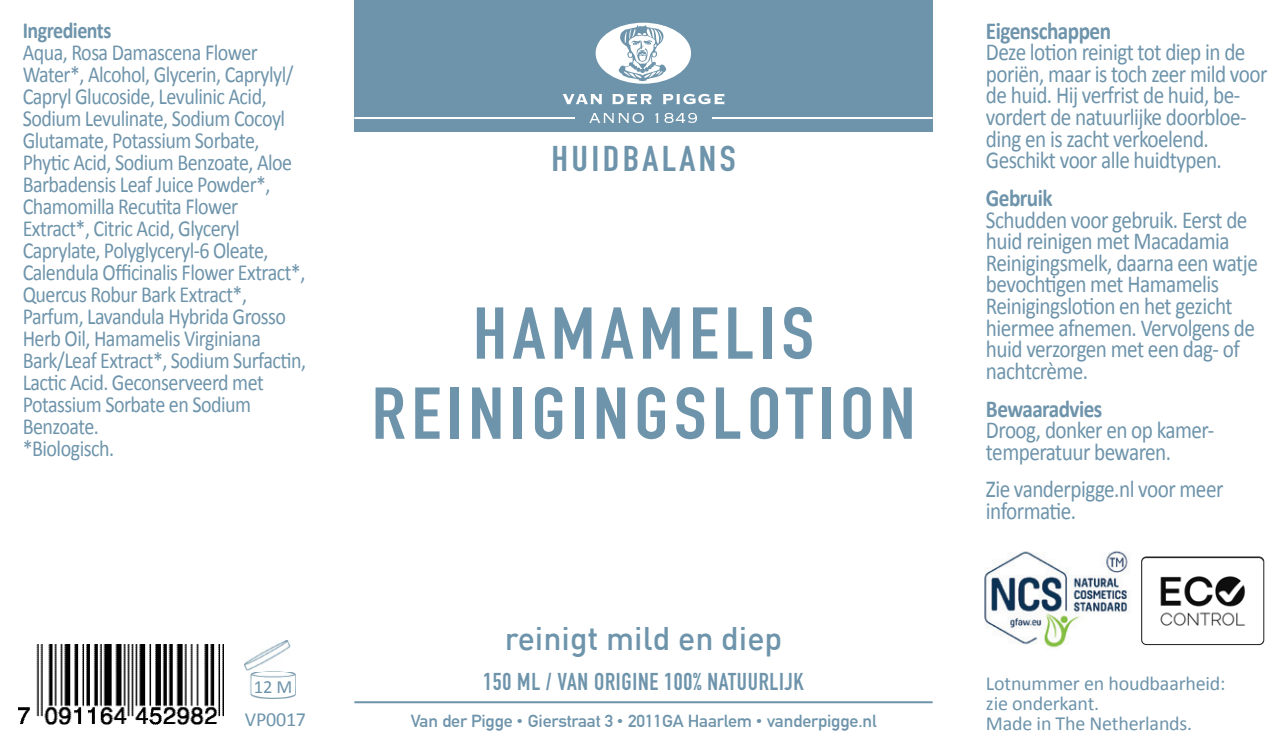
<style>
.page{position:relative;width:1287px;height:749px;background:#fff}
.page>*{position:absolute;margin:0;border:0;box-sizing:border-box;transform-origin:0 0}
.t1{font:700 72px "DIN Condensed";letter-spacing:.07em;color:#6e94ab;scale:1.11 1}
.t2{font:700 35.2px "DIN Condensed";letter-spacing:.085em;color:#6e94ab;scale:1.11 1}
.t3{font:500 32px "DIN";color:#6e94ab}
.t4{font:24.4px/21.6px "Calibri";letter-spacing:-.025em;color:#6e94ab;scale:.87 1}
.t5{font:700 24.4px "Calibri";letter-spacing:-.025em;color:#6e94ab;scale:.87 1}
.t6{font:700 24px "DIN Condensed";letter-spacing:.03em;color:#6e94ab}
.t7{font:23.2px/22px "Calibri";letter-spacing:-.025em;color:#6e94ab;scale:.87 1}
.t8{font:700 23.2px "Calibri";letter-spacing:-.025em;color:#6e94ab;scale:.87 1}
.t9{font:20px/20px "Calibri";letter-spacing:-.01em;color:#6e94ab}
.t10{font:18.8px "Calibri";color:#6e94ab}
.t11{font:700 17.2px "DIN Alternate";letter-spacing:-.01em;color:#6e94ab;scale:1.05 1}
.s1{font-size:11.2px}
</style>
<div class="page">
<hr style="left:354px;top:701px;width:579px;height:2px;background:#6e94ab">
<div style="left:354px;top:0;width:579px;height:131px;background:#6e94ab"></div>
<hr style="left:354px;top:117px;width:579px;height:2px;background:#fff">
<img style="left:244px;top:640px;width:51px;height:58px">
<img style="left:19px;top:644px;width:204px;height:80px">
<img style="left:984px;top:550px;width:158px;height:98px">
<img style="left:1142px;top:558px;width:122px;height:86px">
<div style="left:1141px;top:556px;width:123px;height:88px;border:1px solid #231f20;border-radius:5px"></div>
<div style="left:575px;top:87px;width:137px;height:42px;background:#6e94ab"></div>
<div style="left:596px;top:23px;width:95px;height:61px;background:#fff;border-radius:50%"></div>
<svg style="left:616px;top:23px;width:53px;height:60px"></svg>
<svg style="left:563px;top:94px;width:39px;height:10px"></svg>
<svg style="left:612px;top:93px;width:40px;height:11px"></svg>
<svg style="left:663px;top:93px;width:61px;height:11px"></svg>
<svg style="left:589px;top:113px;width:108px;height:10px"></svg>
<p class="t8" style="left:23px;top:16px;width:103px">Ingredients</p>
<p class="t7" style="left:23px;top:40px;width:327px">Aqua, Rosa Damascena Flower<br>Water*, Alcohol, Glycerin, Caprylyl/<br>Capryl Glucoside, Levulinic Acid,<br>Sodium Levulinate, Sodium Cocoyl<br>Glutamate, Potassium Sorbate,<br>Phytic Acid, Sodium Benzoate, Aloe<br>Barbadensis Leaf Juice Powder*,<br>Chamomilla Recutita Flower<br>Extract*, Citric Acid, Glyceryl<br>Caprylate, Polyglyceryl-6 Oleate,<br>Calendula Officinalis Flower Extract*,<br>Quercus Robur Bark Extract*,<br>Parfum, Lavandula Hybrida Grosso<br>Herb Oil, Hamamelis Virginiana<br>Bark/Leaf Extract*, Sodium Surfactin,<br>Lactic Acid. Geconserveerd met<br>Potassium Sorbate en Sodium<br>Benzoate.</p>
<p class="t7" style="left:23px;top:436px;width:107px">*Biologisch.</p>
<p class="t10" style="left:254px;top:675px;width:40px">12 M</p>
<p class="t9" style="left:245px;top:708px;width:63px">VP0017</p>
<p class="t2" style="left:551px;top:135px;width:168px">HUIDBALANS</p>
<p class="t1" style="left:473px;top:285px;width:309px">HAMAMELIS</p>
<p class="t1" style="left:372px;top:365px;width:491px">REINIGINGSLOTION</p>
<p class="t3" style="left:505px;top:618px;width:279px">reinigt mild en diep</p>
<p class="t6" style="left:483px;top:665px;width:322px">150 ML / VAN ORIGINE 100% NATUURLIJK</p>
<p class="t11" style="left:411px;top:707px;width:445px">Van der Pigge <span class="s1">•</span> Gierstraat 3 <span class="s1">•</span> 2011GA Haarlem <span class="s1">•</span> vanderpigge.nl</p>
<p class="t5" style="left:986px;top:15px;width:145px">Eigenschappen</p>
<p class="t4" style="left:986px;top:40px;width:325px">Deze lotion reinigt tot diep in de poriën, maar is toch zeer mild voor de huid. Hij verfrist de huid, be-</p>
<p class="t4" style="left:986px;top:105px;width:301px">vordert de natuurlijke doorbloe-</p>
<p class="t4" style="left:986px;top:127px;width:273px">ding en is zacht verkoelend.<br>Geschikt voor alle huidtypen.</p>
<p class="t5" style="left:986px;top:183px;width:78px">Gebruik</p>
<p class="t4" style="left:986px;top:207px;width:314px">Schudden voor gebruik. Eerst de huid reinigen met Macadamia<br>Reinigingsmelk, daarna een watje bevochtigen met Hamamelis<br>Reinigingslotion en het gezicht hiermee afnemen. Vervolgens de huid verzorgen met een dag- of nachtcrème.</p>
<p class="t5" style="left:986px;top:393px;width:135px">Bewaaradvies</p>
<p class="t4" style="left:986px;top:418px;width:264px">Droog, donker en op kamer-</p>
<p class="t4" style="left:986px;top:439px;width:214px">temperatuur bewaren.</p>
<p class="t4" style="left:986px;top:477px;width:274px">Zie vanderpigge.nl voor meer informatie.</p>
<p class="t9" style="left:986px;top:671px;width:241px">Lotnummer en houdbaarheid: zie onderkant.</p>
<p class="t9" style="left:986px;top:711px;width:208px">Made in The Netherlands.</p>
</div>
